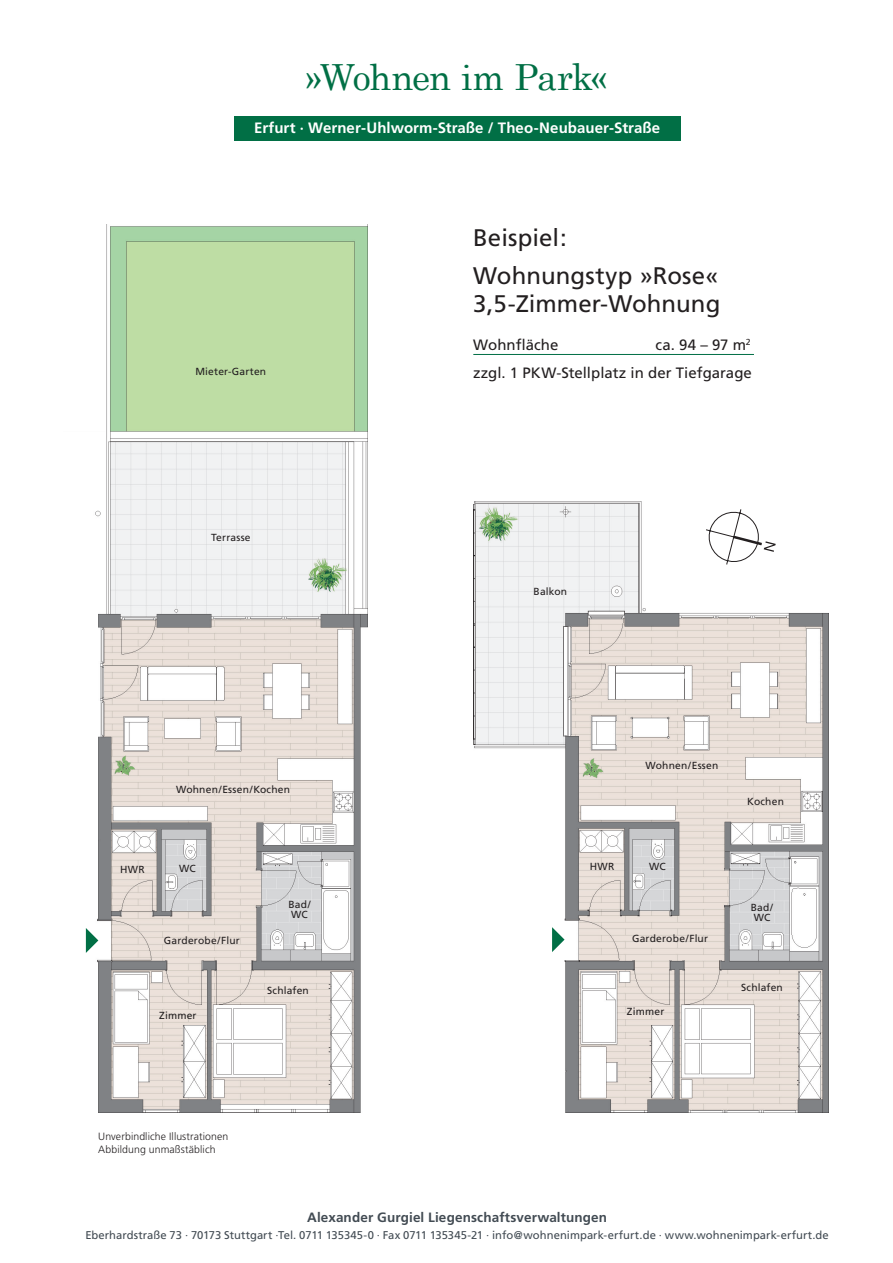
<style>
.page{position:relative;width:893px;height:1263px;background:#fff}
.page>*{position:absolute;margin:0;border:0;box-sizing:border-box;transform-origin:0 0}
.t1{font:36px "Century";letter-spacing:-.035em;color:#016f45}
.t2{font:24px/37.3px "Frutiger";letter-spacing:.005em;color:#231f20}
.t3{font:15px/28.2px "Frutiger";color:#231f20;text-align:right}
.t4{font:700 15px "Frutiger";letter-spacing:.005em;color:#fff}
.t5{font:700 13.5px "Frutiger";letter-spacing:.01em;color:#424b53}
.t6{font:11.25px "Frutiger";letter-spacing:.005em;color:#424b53}
.t7{font:300 10.5px/13.5px "Frutiger";letter-spacing:.01em;color:#231f20}
.t8{font:10.2px/10.2px "Frutiger";letter-spacing:.02em;color:#231f20}
</style>
<div class="page">
<img style="left:85px;top:224px;width:283px;height:888px">
<svg style="left:86px;top:928px;width:12px;height:25px"></svg>
<img style="left:473px;top:501px;width:355px;height:611px">
<svg style="left:552px;top:927px;width:12px;height:25px"></svg>
<svg style="left:705px;top:509px;width:71px;height:56px"></svg>
<hr style="left:473px;top:354px;width:281px;height:1px;background:#016f45">
<div style="left:234px;top:116px;width:446px;height:25px;background:#016f45"></div>
<h1 class="t1" style="left:307px;top:47px;width:302px">»Wohnen im Park«</h1>
<h3 class="t4" style="left:254px;top:119px;width:408px">Erfurt · Werner-Uhlworm-Straße / Theo-Neubauer-Straße</h3>
<p class="t8" style="left:195px;top:366px;width:72px">Mieter-Garten</p>
<p class="t8" style="left:211px;top:532px;width:41px">Terrasse</p>
<p class="t8" style="left:176px;top:784px;width:115px">Wohnen/Essen/Kochen</p>
<p class="t8" style="left:120px;top:864px;width:26px">HWR</p>
<p class="t8" style="left:179px;top:863px;width:18px">WC</p>
<p class="t8" style="left:164px;top:936px;width:77px">Garderobe/Flur</p>
<p class="t8" style="left:159px;top:1010px;width:39px">Zimmer</p>
<p class="t8" style="left:288px;top:899px;width:24px">Bad/<br>WC</p>
<p class="t8" style="left:267px;top:985px;width:43px">Schlafen</p>
<p class="t7" style="left:98px;top:1129px;width:132px">Unverbindliche Illustrationen<br>Abbildung unmaßstäblich</p>
<h2 class="t2" style="left:473px;top:219px;width:247px">Beispiel:<br>Wohnungstyp »Rose«</h2>
<h2 class="t2" style="left:473px;top:285px;width:249px">3,5-Zimmer-Wohnung</h2>
<h3 class="t3" style="left:473px;top:330px;width:87px">Wohnfläche</h3>
<h3 class="t3" style="left:473px;top:330px;width:280px">ca. 94 – 97 m<sup>2<br></sup>zzgl. 1 PKW-Stellplatz in der Tiefgarage</h3>
<p class="t8" style="left:534px;top:586px;width:35px">Balkon</p>
<p class="t8" style="left:645px;top:760px;width:74px">Wohnen/Essen</p>
<p class="t8" style="left:590px;top:862px;width:26px">HWR</p>
<p class="t8" style="left:649px;top:862px;width:18px">WC</p>
<p class="t8" style="left:632px;top:934px;width:77px">Garderobe/Flur</p>
<p class="t8" style="left:627px;top:1006px;width:39px">Zimmer</p>
<p class="t8" style="left:747px;top:796px;width:38px">Kochen</p>
<p class="t8" style="left:751px;top:902px;width:24px">Bad/<br>WC</p>
<p class="t8" style="left:741px;top:982px;width:43px">Schlafen</p>
<h3 class="t5" style="left:307px;top:1209px;width:302px">Alexander Gurgiel Liegenschaftsverwaltungen</h3>
<p class="t6" style="left:85px;top:1228px;width:745px">Eberhardstraße 73 · 70173 Stuttgart ·Tel. 0711 135345-0 · Fax 0711 135345-21 · info@wohnenimpark-erfurt.de · www.wohnenimpark-erfurt.de</p>
</div>
